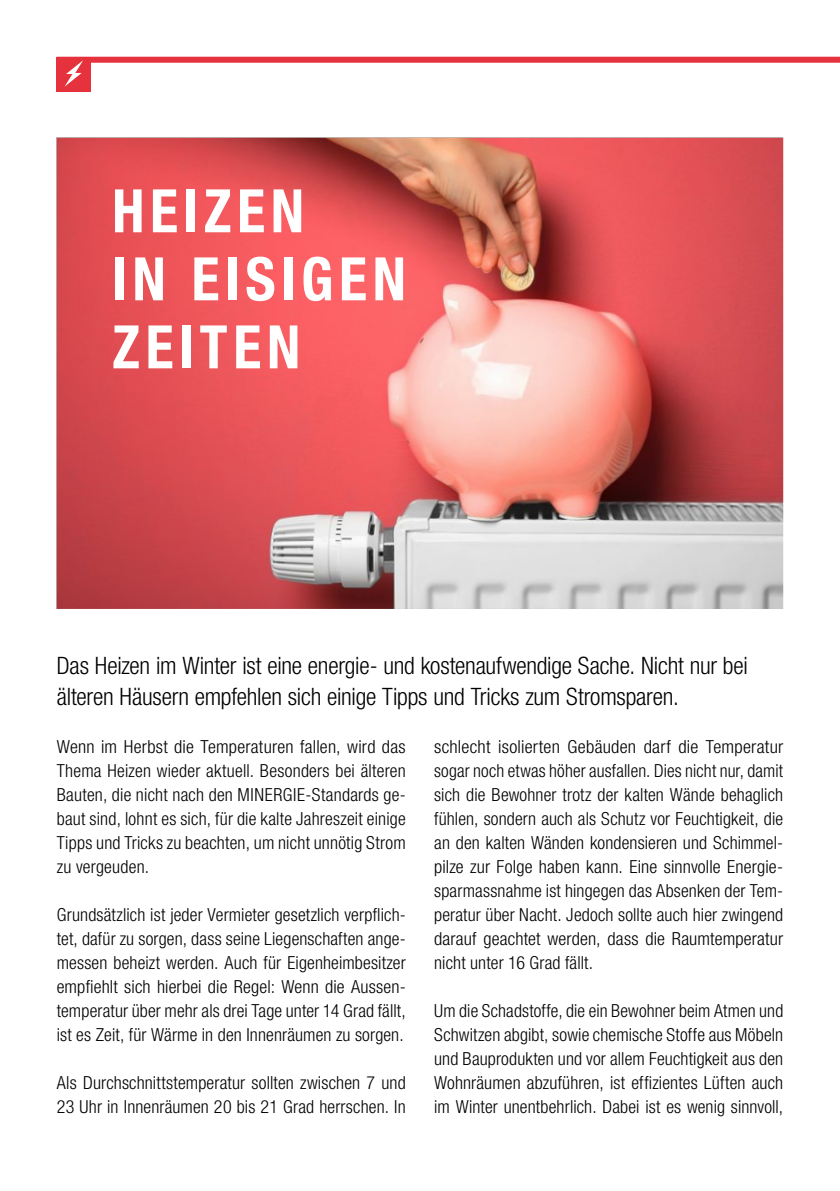
<style>
.page{position:relative;width:840px;height:1191px;background:#fff}
.page>*{position:absolute;margin:0;border:0;box-sizing:border-box;transform-origin:0 0}
.H1_30p{font:700 condensed 60px/68px "Helvetica Neue LT Com";letter-spacing:.095em;color:#fff}
.Lead{font:300 condensed 24px/31px "Helvetica Neue LT Com";letter-spacing:-.01em;color:#000}
.Lauftext_9_5_12_ligh{font:300 condensed 18px/24px "Helvetica Neue LT Com";letter-spacing:.01em;color:#000;text-align:justify}
.Body_9_12{font:300 condensed 18px/24px "Helvetica Neue LT Com";letter-spacing:.01em;color:#000;text-align:justify}
</style>
<div class="page">
<img style="left:57px;top:138px;width:725px;height:471px">
<div style="left:57px;top:57px;width:782px;height:6px;background:#e5323d"></div>
<div style="left:57px;top:57px;width:34px;height:34px;background:#e5323d"></div>
<svg style="left:64px;top:60px;width:19px;height:27px"></svg>
<p class="H1_30p" style="left:112px;top:177px;width:295px">HEIZEN<br>IN EISIGEN<br>ZEITEN</p>
<p class="Lead" style="left:57px;top:650px;width:692px">Das Heizen im Winter ist eine energie- und kostenaufwendige Sache. Nicht nur bei älteren Häusern empfehlen sich einige Tipps und Tricks zum Stromsparen.</p>
<p class="Lauftext_9_5_12_ligh" style="left:57px;top:734px;width:350px">Wenn im Herbst die Temperaturen fallen, wird das Thema Heizen wieder aktuell. Besonders bei älteren Bauten, die nicht nach den MINERGIE-Standards ge&shy;baut sind, lohnt es sich, für die kalte Jahreszeit einige Tipps und Tricks zu beachten, um nicht unnötig Strom zu vergeuden.</p>
<p class="Body_9_12" style="left:57px;top:902px;width:350px">Grundsätzlich ist jeder Vermieter gesetzlich verpflich&shy;tet, dafür zu sorgen, dass seine Liegenschaften ange&shy;messen beheizt werden. Auch für Eigenheimbesitzer empfiehlt sich hierbei die Regel: Wenn die Aussen&shy;temperatur über mehr als drei Tage unter 14 Grad fällt, ist es Zeit, für Wärme in den Innenräumen zu sorgen.</p>
<p class="Lauftext_9_5_12_ligh" style="left:57px;top:1070px;width:350px">Als Durchschnittstemperatur sollten zwischen 7 und<br>23 Uhr in Innenräumen 20 bis 21 Grad herrschen. In</p>
<p class="Lauftext_9_5_12_ligh" style="left:434px;top:734px;width:350px">schlecht isolierten Gebäuden darf die Temperatur sogar noch etwas höher ausfallen. Dies nicht nur, damit sich die Bewohner trotz der kalten Wände behaglich fühlen, sondern auch als Schutz vor Feuchtigkeit, die an den kalten Wänden kondensieren und Schimmel&shy;pilze zur Folge haben kann. Eine sinnvolle Energie&shy;sparmassnahme ist hingegen das Absenken der Tem&shy;peratur über Nacht. Jedoch sollte auch hier zwingend darauf geachtet werden, dass die Raumtemperatur nicht unter 16 Grad fällt.</p>
<p class="Lauftext_9_5_12_ligh" style="left:434px;top:998px;width:350px">Um die Schadstoffe, die ein Bewohner beim Atmen und Schwitzen abgibt, sowie chemische Stoffe aus Möbeln und Bauprodukten und vor allem Feuchtigkeit aus den Wohnräumen abzuführen, ist effizientes Lüften auch im Winter unentbehrlich. Dabei ist es wenig sinnvoll,</p>
</div>
